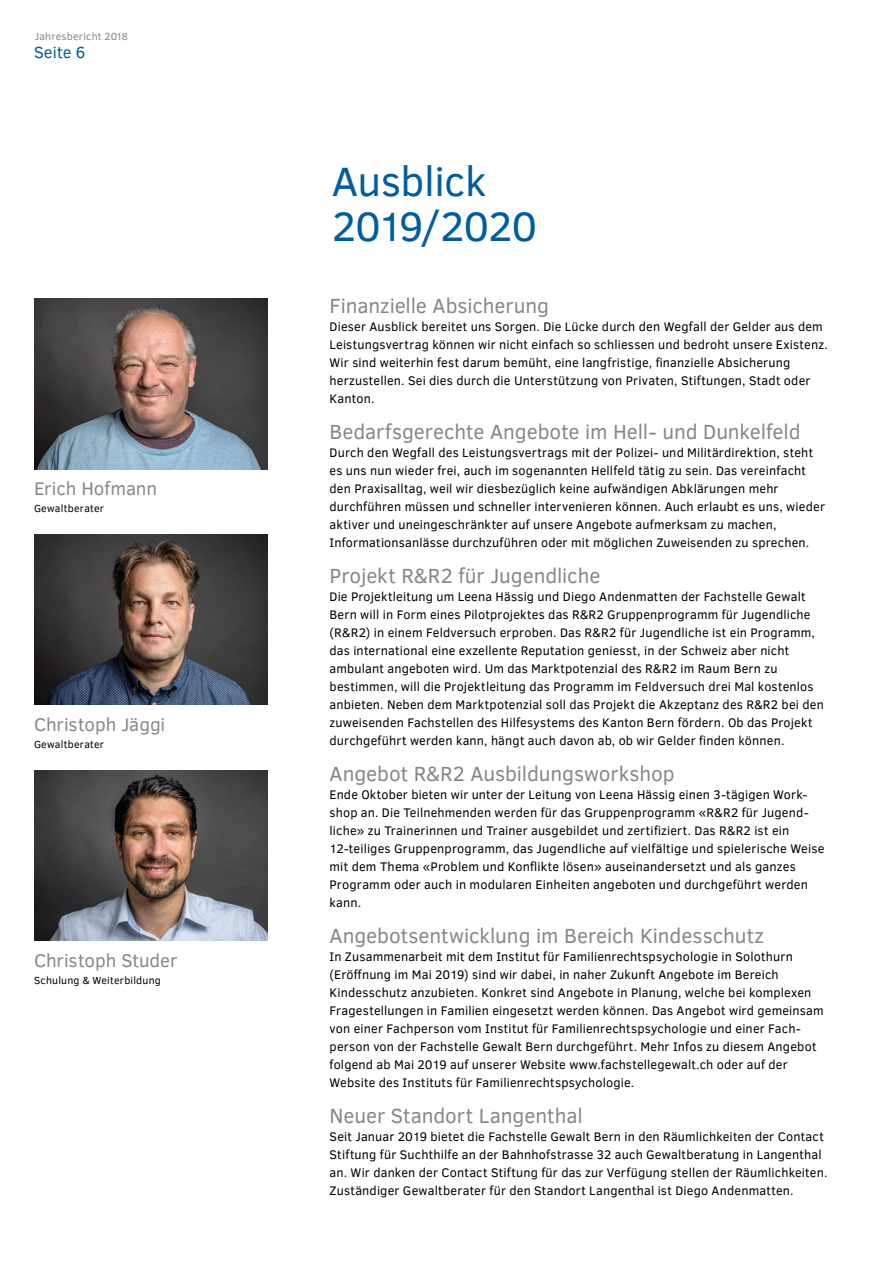
<style>
.page{position:relative;width:893px;height:1263px;background:#fff}
.page>*{position:absolute;margin:0;border:0;box-sizing:border-box;transform-origin:0 0}
.Titel_Gross{font:42px/45px "Clear Sans";letter-spacing:-.015em;color:#005d9e}
.GS{font:21px "Clear Sans";letter-spacing:-.005em;color:#868786}
.GS-2{font:18.75px "Clear Sans";letter-spacing:-.005em;color:#868786}
.GS_2{font:16.5px "Clear Sans";letter-spacing:.005em;color:#005d9e}
.fliesstext{font:12.75px/18px "Clear Sans";letter-spacing:.015em;color:#000}
.GS-3{font:10.5px "Clear Sans";letter-spacing:.02em;color:#000}
.GS-4{font:10.5px "Clear Sans";letter-spacing:.02em;color:#868786}
</style>
<div class="page">
<img style="left:34px;top:771px;width:234px;height:170px">
<img style="left:34px;top:535px;width:234px;height:170px">
<img style="left:34px;top:299px;width:234px;height:170px">
<p class="GS-4" style="left:35px;top:29px;width:95px">Jahresbericht 2018</p>
<p class="GS_2" style="left:34px;top:42px;width:53px">Seite 6</p>
<p class="GS-2" style="left:34px;top:476px;width:125px">Erich Hofmann</p>
<p class="GS-3" style="left:34px;top:501px;width:72px">Gewaltberater</p>
<p class="GS-2" style="left:34px;top:712px;width:133px">Christoph Jäggi</p>
<p class="GS-3" style="left:34px;top:737px;width:72px">Gewaltberater</p>
<p class="GS-2" style="left:34px;top:948px;width:145px">Christoph Studer</p>
<p class="GS-3" style="left:34px;top:973px;width:128px">Schulung &amp; Weiterbildung</p>
<p class="Titel_Gross" style="left:332px;top:158px;width:207px">Ausblick<br>2019/2020</p>
<p class="GS" style="left:330px;top:291px;width:221px">Finanzielle Absicherung</p>
<p class="fliesstext" style="left:330px;top:317px;width:500px">Dieser Ausblick bereitet uns Sorgen. Die Lücke durch den Wegfall der Gelder aus dem Leistungsvertrag können wir nicht einfach so schliessen und bedroht unsere Existenz.<br>Wir sind weiterhin fest darum bemüht, eine langfristige, finanzielle Absicherung herzustellen. Sei dies durch die Unterstützung von Privaten, Stiftungen, Stadt oder Kanton.</p>
<p class="GS" style="left:330px;top:417px;width:473px">Bedarfsgerechte Angebote im Hell- und Dunkelfeld</p>
<p class="fliesstext" style="left:330px;top:443px;width:497px">Durch den Wegfall des Leistungsvertrags mit der Polizei- und Militärdirektion, steht es uns nun wieder frei, auch im sogenannten Hellfeld tätig zu sein. Das vereinfacht den Praxisalltag, weil wir diesbezüglich keine aufwändigen Abklärungen mehr durchführen müssen und schneller intervenieren können. Auch erlaubt es uns, wieder aktiver und uneingeschränkter auf unsere Angebote aufmerksam zu machen, Informationsanlässe durchzuführen oder mit möglichen Zuweisenden zu sprechen.</p>
<p class="GS" style="left:330px;top:561px;width:272px">Projekt R&amp;R2 für Jugendliche</p>
<p class="fliesstext" style="left:330px;top:587px;width:496px">Die Projektleitung um Leena Hässig und Diego Andenmatten der Fachstelle Gewalt Bern will in Form eines Pilotprojektes das R&amp;R2 Gruppenprogramm für Jugendliche (R&amp;R2) in einem Feldversuch erproben. Das R&amp;R2 für Jugendliche ist ein Programm, das international eine exzellente Reputation geniesst, in der Schweiz aber nicht ambulant angeboten wird. Um das Marktpotenzial des R&amp;R2 im Raum Bern zu bestimmen, will die Projektleitung das Programm im Feldversuch drei Mal kostenlos anbieten. Neben dem Marktpotenzial soll das Projekt die Akzeptanz des R&amp;R2 bei den zuweisenden Fachstellen des Hilfesystems des Kanton Bern fördern. Ob das Projekt durchgeführt werden kann, hängt auch davon ab, ob wir Gelder finden können.</p>
<p class="GS" style="left:330px;top:759px;width:347px">Angebot R&amp;R2 Ausbildungsworkshop</p>
<p class="fliesstext" style="left:330px;top:785px;width:496px">Ende Oktober bieten wir unter der Leitung von Leena Hässig einen 3-tägigen Work&shy;shop an. Die Teilnehmenden werden für das Gruppenprogramm «R&amp;R2 für Jugend&shy;liche» zu Trainerinnen und Trainer ausgebildet und zertifiziert. Das R&amp;R2 ist ein 12-teiliges Gruppenprogramm, das Jugendliche auf vielfältige und spielerische Weise mit dem Thema «Problem und Konflikte lösen» auseinandersetzt und als ganzes Programm oder auch in modularen Einheiten angeboten und durchgeführt werden kann.</p>
<p class="GS" style="left:330px;top:921px;width:436px">Angebotsentwicklung im Bereich Kindesschutz</p>
<p class="fliesstext" style="left:330px;top:947px;width:496px">In Zusammenarbeit mit dem Institut für Familienrechtspsychologie in Solothurn (Eröffnung im Mai 2019) sind wir dabei, in naher Zukunft Angebote im Bereich Kindesschutz anzubieten. Konkret sind Angebote in Planung, welche bei komplexen Fragestellungen in Familien eingesetzt werden können. Das Angebot wird gemeinsam von einer Fachperson vom Institut für Familienrechtspsychologie und einer Fach&shy;person von der Fachstelle Gewalt Bern durchgeführt. Mehr Infos zu diesem Angebot folgend ab Mai 2019 auf unserer Website www.fachstellegewalt.ch oder auf der Website des Instituts für Familienrechtspsychologie.</p>
<p class="GS" style="left:330px;top:1101px;width:255px">Neuer Standort Langenthal</p>
<p class="fliesstext" style="left:330px;top:1127px;width:499px">Seit Januar 2019 bietet die Fachstelle Gewalt Bern in den Räumlichkeiten der Contact Stiftung für Suchthilfe an der Bahnhofstrasse 32 auch Gewaltberatung in Langenthal an. Wir danken der Contact Stiftung für das zur Verfügung stellen der Räumlichkeiten.<br>Zuständiger Gewaltberater für den Standort Langenthal ist Diego Andenmatten.</p>
</div>
